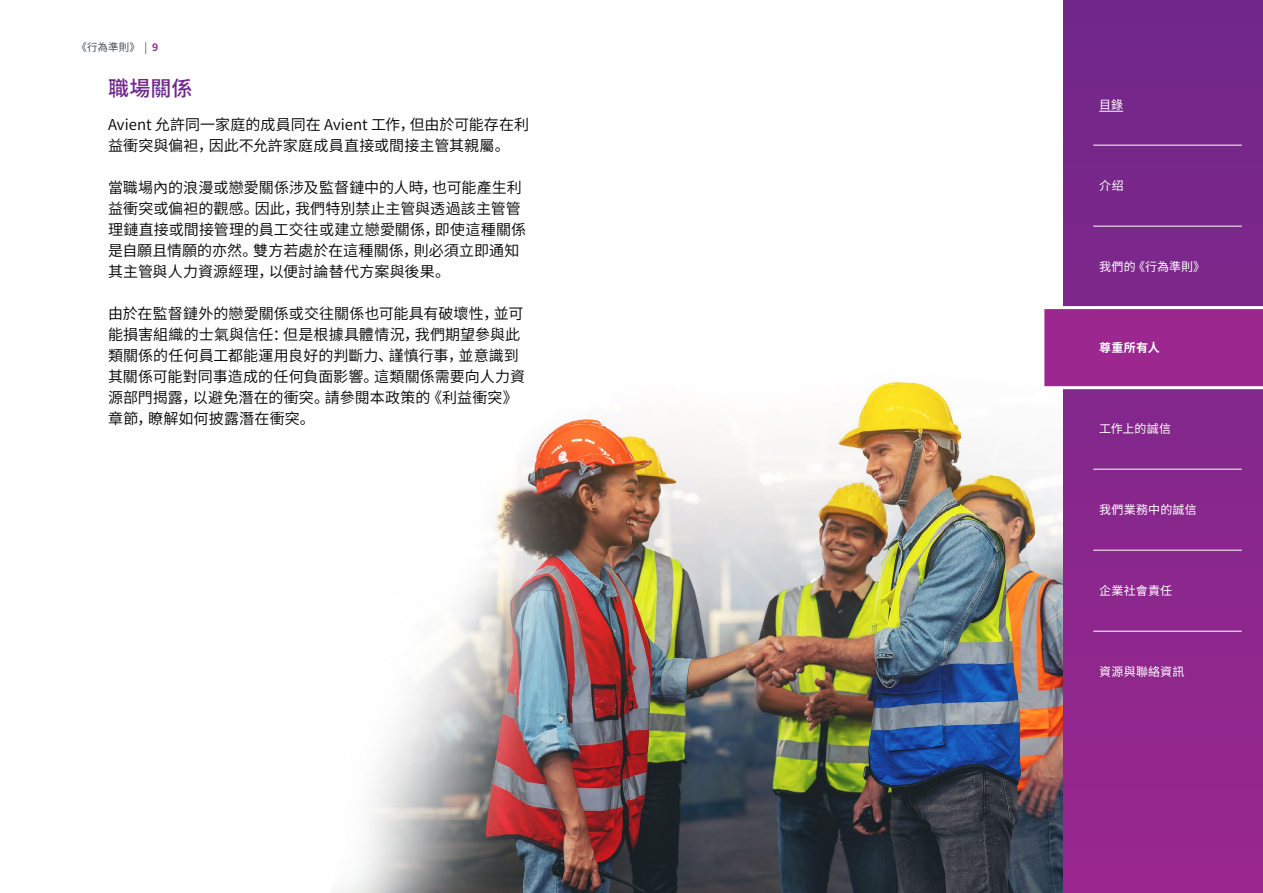
<style>
.page{position:relative;width:1263px;height:893px;background:#fff}
.page>*{position:absolute;margin:0;border:0;box-sizing:border-box;transform-origin:0 0}
.t1{font:500 21px "Source Han Sans CN";color:#6f2789}
.t2{font:15px/21px "Source Han Sans CN";letter-spacing:.005em;color:#000}
.t3{font:12px "Source Han Sans CN";letter-spacing:.02em;color:#fff}
.t4{font:700 12px "Source Han Sans CN";letter-spacing:.015em;color:#fff}
.t5{font:10.5px "Source Han Sans CN";color:#313d44}
.s1{font-weight:700;color:#9b278f}
</style>
<div class="page">
<div style="left:1063px;top:0;width:200px;height:893px;background:linear-gradient(to bottom,#71288a,#99278f)"></div>
<div style="left:1079px;top:306px;width:184px;height:83px;background:#9b278f"></div>
<hr style="left:1093px;top:145px;width:149px;height:1px;background:#fff">
<hr style="left:1093px;top:226px;width:149px;height:1px;background:#fff">
<hr style="left:1093px;top:307px;width:149px;height:1px;background:#fff">
<hr style="left:1093px;top:388px;width:149px;height:1px;background:#fff">
<hr style="left:1093px;top:469px;width:149px;height:1px;background:#fff">
<hr style="left:1093px;top:550px;width:149px;height:1px;background:#fff">
<hr style="left:1093px;top:631px;width:149px;height:1px;background:#fff">
<svg style="left:1099px;top:111px;width:24px;height:1px"></svg>
<img style="left:340px;top:0;width:739px;height:893px">
<p class="t5" style="left:77px;top:41px;width:83px">《行為準則》 | <span class="s1">9</span></p>
<h1 class="t1" style="left:108px;top:76px;width:86px">職場關係</h1>
<p class="t2" style="left:108px;top:114px;width:423px">Avient 允許同一家庭的成員同在 Avient 工作，但由於可能存在利益衝突與偏袒，因此不允許家庭成員直接或間接主管其親屬。</p>
<p class="t2" style="left:108px;top:177px;width:420px">當職場內的浪漫或戀愛關係涉及監督鏈中的人時，也可能產生利益衝突或偏袒的觀感。因此，我們特別禁止主管與透過該主管管理鏈直接或間接管理的員工交往或建立戀愛關係，即使這種關係是自願且情願的亦然。雙方若處於在這種關係，則必須立即通知其主管與人力資源經理，以便討論替代方案與後果。</p>
<p class="t2" style="left:108px;top:303px;width:418px">由於在監督鏈外的戀愛關係或交往關係也可能具有破壞性，並可能損害組織的士氣與信任：但是根據具體情況，我們期望參與此類關係的任何員工都能運用良好的判斷力、謹慎行事，並意識到其關係可能對同事造成的任何負面影響。這類關係需要向人力資源部門揭露，以避免潛在的衝突。請參閱本政策的《利益衝突》章節，瞭解如何披露潛在衝突。</p>
<p class="t3" style="left:1099px;top:98px;width:25px">目錄</p>
<p class="t3" style="left:1099px;top:179px;width:26px">介绍</p>
<p class="t3" style="left:1099px;top:260px;width:108px">我們的《行為準則》</p>
<p class="t4" style="left:1099px;top:341px;width:62px">尊重所有人</p>
<p class="t3" style="left:1099px;top:422px;width:73px">工作上的誠信</p>
<p class="t3" style="left:1099px;top:503px;width:99px">我們業務中的誠信</p>
<p class="t3" style="left:1099px;top:584px;width:75px">企業社會責任</p>
<p class="t3" style="left:1099px;top:665px;width:87px">資源與聯絡資訊</p>
</div>
